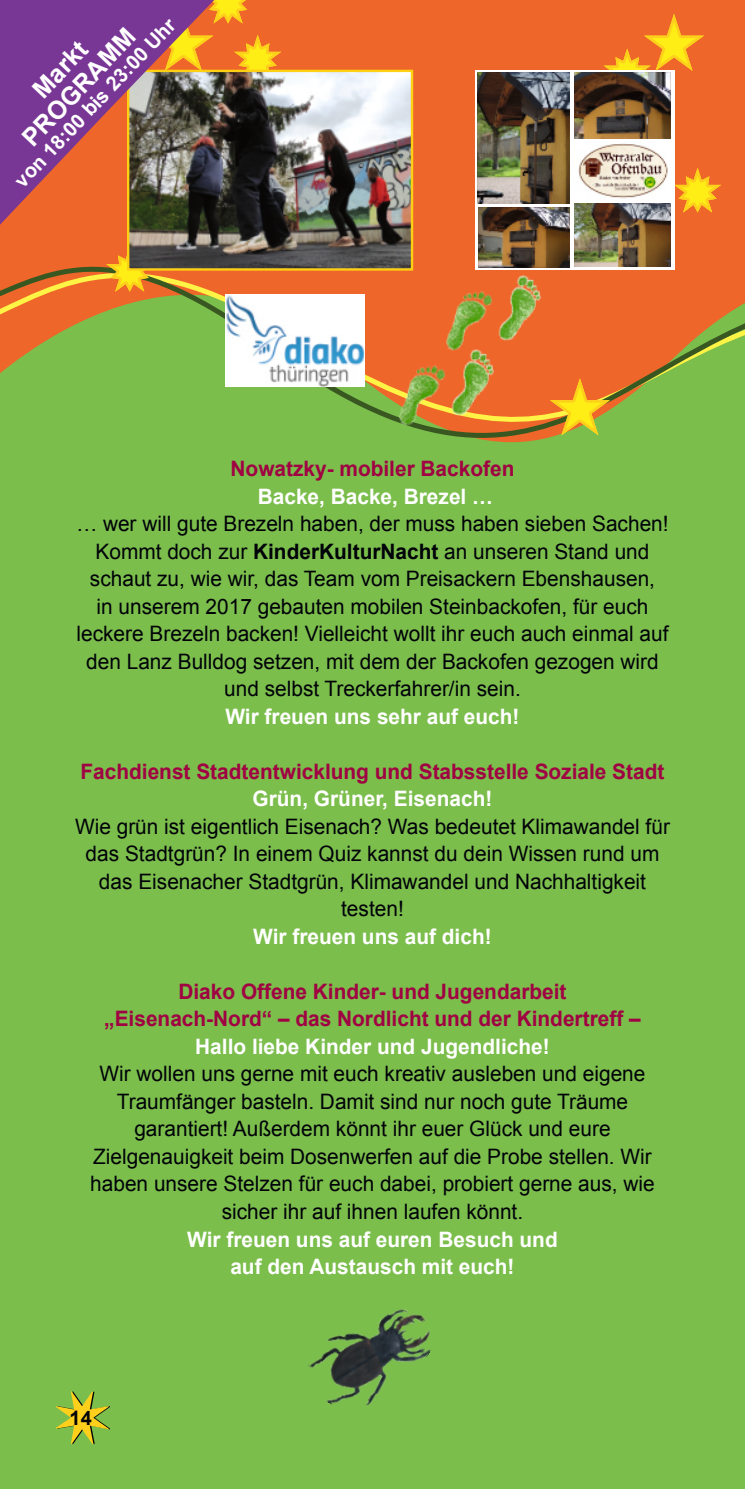
<style>
.page{position:relative;width:745px;height:1489px;background:#fff}
.page>*{position:absolute;margin:0;border:0;box-sizing:border-box;transform-origin:0 0}
.t1{font:700 25px/25.8px "Arial";color:#fff;text-align:center}
.t2{font:21.25px/27.5px "Arial";color:#000208;text-align:center}
.t3{font:700 21.25px/27.5px "Arial";color:#fff;text-align:center}
.t4{font:700 21.25px/27.5px "Arial";color:#a00142;text-align:center}
.t5{font:700 20px "Arial";color:#fff}
.t6{font:700 20px "Arial";color:#000208}
.s1{font-weight:700}
</style>
<div class="page">
<div style="left:0;top:0;width:744px;height:1488px;background:#7bbe4c"></div>
<div style="left:281px;top:0;width:463px;height:224px;background:#ee6629"></div>
<svg style="left:56px;top:1391px;width:54px;height:52px"></svg>
<svg style="left:0;top:224px;width:744px;height:219px"></svg>
<svg style="left:549px;top:378px;width:60px;height:57px"></svg>
<svg style="left:106px;top:247px;width:47px;height:45px"></svg>
<svg style="left:234px;top:0;width:47px;height:70px"></svg>
<svg style="left:603px;top:14px;width:100px;height:79px"></svg>
<svg style="left:673px;top:168px;width:47px;height:44px"></svg>
<img style="left:130px;top:73px;width:280px;height:194px">
<div style="left:127px;top:70px;width:286px;height:200px;border:2px solid #fed014"></div>
<img style="left:399px;top:350px;width:94px;height:75px">
<img style="left:446px;top:275px;width:94px;height:76px">
<img style="left:475px;top:71px;width:198px;height:198px">
<img style="left:477px;top:73px;width:92px;height:130px">
<img style="left:574px;top:73px;width:96px;height:65px">
<img style="left:574px;top:203px;width:96px;height:64px">
<img style="left:478px;top:208px;width:91px;height:59px">
<img style="left:225px;top:294px;width:139px;height:93px">
<svg style="left:0;top:0;width:234px;height:247px"></svg>
<img style="left:308px;top:1309px;width:123px;height:97px">
<p class="t5" style="left:13px;top:179px;width:225px;rotate:-47deg">von 18:00 bis 23:00 Uhr</p>
<p class="t1" style="left:1px;top:118px;width:153px;rotate:-47deg">Markt<br>PROGRAMM</p>
<p class="t4" style="left:230px;top:457px;width:285px">Nowatzky- mobiler Backofen</p>
<p class="t3" style="left:257px;top:484px;width:237px">Backe, Backe, Brezel …</p>
<p class="t2" style="left:76px;top:512px;width:593px">… wer will gute Brezeln haben, der muss haben sieben Sachen!<br>Kommt doch zur <span class="s1">KinderKulturNacht</span> an unseren Stand und schaut zu, wie wir, das Team vom Preisackern Ebenshausen,<br>in unserem 2017 gebauten mobilen Steinbackofen, für euch leckere Brezeln backen! Vielleicht wollt ihr euch auch einmal auf den Lanz Bulldog setzen, mit dem der Backofen gezogen wird und selbst Treckerfahrer/in sein.</p>
<p class="t3" style="left:225px;top:704px;width:295px">Wir freuen uns sehr auf euch!</p>
<p class="t4" style="left:80px;top:759px;width:585px">Fachdienst Stadtentwicklung und Stabsstelle Soziale Stadt</p>
<p class="t3" style="left:252px;top:787px;width:241px">Grün, Grüner, Eisenach!</p>
<p class="t2" style="left:75px;top:814px;width:596px">Wie grün ist eigentlich Eisenach? Was bedeutet Klimawandel für das Stadtgrün? In einem Quiz kannst du dein Wissen rund um das Eisenacher Stadtgrün, Klimawandel und Nachhaltigkeit testen!</p>
<p class="t3" style="left:253px;top:924px;width:240px">Wir freuen uns auf dich!</p>
<p class="t4" style="left:104px;top:979px;width:537px">Diako Offene Kinder- und Jugendarbeit „Eisenach-Nord“ – das Nordlicht und der Kindertreff –</p>
<p class="t3" style="left:195px;top:1034px;width:356px">Hallo liebe Kinder und Jugendliche!</p>
<p class="t2" style="left:90px;top:1062px;width:565px">Wir wollen uns gerne mit euch kreativ ausleben und eigene Traumfänger basteln. Damit sind nur noch gute Träume garantiert! Außerdem könnt ihr euer Glück und eure Zielgenauigkeit beim Dosenwerfen auf die Probe stellen. Wir haben unsere Stelzen für euch dabei, probiert gerne aus, wie sicher ihr auf ihnen laufen könnt.</p>
<p class="t3" style="left:187px;top:1227px;width:372px">Wir freuen uns auf euren Besuch und auf den Austausch mit euch!</p>
<p class="t6" style="left:69px;top:1410px;width:24px">14</p>
</div>
